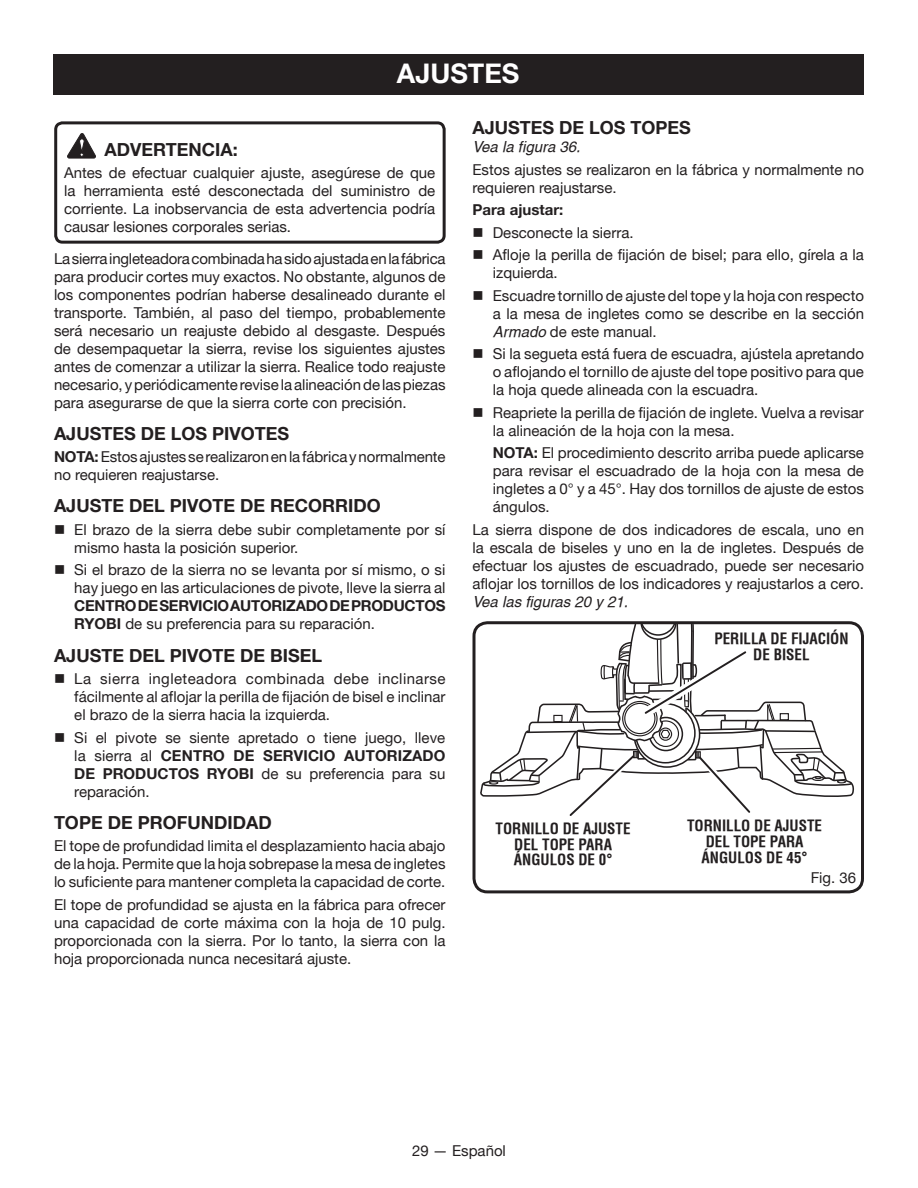
<style>
.page{position:relative;width:918px;height:1188px;background:#fff}
.page>*{position:absolute;margin:0;border:0;box-sizing:border-box;transform-origin:0 0}
.HEADING{font:700 27px "Helvetica Neue";color:#fff}
.Heading_1{font:700 18px "Helvetica Neue";color:#231f20}
.Heading_1_w_figure_n{font:700 18px "Helvetica Neue";color:#231f20}
.Warning{font:700 18px "Helvetica Neue";color:#231f20}
.Body_text{font:15px/18px "Helvetica Neue";color:#231f20;text-align:justify}
.Bullet{font:15px/18px "Helvetica Neue";color:#231f20;text-align:justify}
.Warning_text{font:15px/18px "Helvetica Neue";color:#231f20;text-align:justify}
.Callout{font:700 condensed 15px/15.8px "Helvetica";color:#231f20;text-align:center}
.see_figure{font:italic 15px "Helvetica";color:#231f20}
.Body_text-2{font:700 15px "Helvetica Neue";color:#231f20}
.see_figure_right_jus{font:15px "Helvetica Neue";color:#231f20}
.s1{font-weight:700}
.s2{font-family:"Helvetica";font-style:italic}
</style>
<div class="page">
<div style="left:54px;top:121px;width:392px;height:123px;border:3px solid #231f20;border-radius:7px"></div>
<svg style="left:68px;top:134px;width:28px;height:24px"></svg>
<div style="left:53px;top:54px;width:811px;height:40px;background:#231f20"></div>
<div style="left:472px;top:621px;width:392px;height:272px;border:3px solid #231f20;border-radius:14px"></div>
<svg style="left:480px;top:625px;width:374px;height:191px"></svg>
<p class="HEADING" style="left:397px;top:56px;width:124px">AJUSTES</p>
<p class="Warning" style="left:105px;top:138px;width:135px">ADVERTENCIA:</p>
<p class="Warning_text" style="left:64px;top:164px;width:373px">Antes de efectuar cualquier ajuste, asegúrese de que la herramienta esté desconectada del suministro de corriente. La inobservancia de esta advertencia podría causar lesiones corporales serias.</p>
<p class="Body_text" style="left:54px;top:249px;width:393px">La sierra ingleteadora combinada ha sido ajustada en la fábrica para producir cortes muy exactos. No obstante, algunos de los componentes podrían haberse desalineado durante el transporte. También, al paso del tiempo, probablemente será necesario un reajuste debido al desgaste. Después de desempaquetar la sierra, revise los siguientes ajustes antes de comenzar a utilizar la sierra. Realice todo reajuste necesario, y periódicamente revise la alineación de las piezas para asegurarse de que la sierra corte con precisión.</p>
<p class="Heading_1" style="left:54px;top:422px;width:237px">AJUSTES DE LOS PIVOTES</p>
<p class="Body_text" style="left:54px;top:448px;width:393px"><span class="s1">NOTA:</span> Estos ajustes se realizaron en la fábrica y normalmente no requieren reajustarse.</p>
<p class="Heading_1" style="left:54px;top:495px;width:328px">AJUSTE DEL PIVOTE DE RECORRIDO</p>
<p class="Bullet" style="left:74px;top:520px;width:373px;text-indent:-20px">■ El brazo de la sierra debe subir completamente por sí mismo hasta la posición superior.</p>
<p class="Bullet" style="left:74px;top:561px;width:373px;text-indent:-20px">■ Si el brazo de la sierra no se levanta por sí mismo, o si hay juego en las articulaciones de pivote, lleve la sierra al <span class="s1">CENTRO DE SERVICIO AUTORIZADO DE PRODUCTOS RYOBI</span> de su preferencia para su reparación.</p>
<p class="Heading_1" style="left:54px;top:644px;width:270px">AJUSTE DEL PIVOTE DE BISEL</p>
<p class="Bullet" style="left:74px;top:670px;width:373px;text-indent:-20px">■ La sierra ingleteadora combinada debe inclinarse fácilmente al aflojar la perilla de fijación de bisel e inclinar el brazo de la sierra hacia la izquierda.</p>
<p class="Bullet" style="left:74px;top:728px;width:373px;text-indent:-20px">■ Si el pivote se siente apretado o tiene juego, lleve la sierra al <span class="s1">CENTRO DE SERVICIO AUTORIZADO DE PRODUCTOS RYOBI</span> de su preferencia para su reparación.</p>
<p class="Heading_1" style="left:54px;top:811px;width:219px">TOPE DE PROFUNDIDAD</p>
<p class="Body_text" style="left:54px;top:837px;width:393px">El tope de profundidad limita el desplazamiento hacia abajo de la hoja. Permite que la hoja sobrepase la mesa de ingletes lo suficiente para mantener completa la capacidad de corte.</p>
<p class="Body_text" style="left:54px;top:895px;width:393px">El tope de profundidad se ajusta en la fábrica para ofrecer una capacidad de corte máxima con la hoja de 10 pulg. proporcionada con la sierra. Por lo tanto, la sierra con la hoja proporcionada nunca necesitará ajuste.</p>
<p class="Heading_1_w_figure_n" style="left:472px;top:117px;width:220px">AJUSTES DE LOS TOPES</p>
<p class="see_figure" style="left:472px;top:138px;width:109px">Vea la figura 36.</p>
<p class="Body_text" style="left:472px;top:160px;width:393px">Estos ajustes se realizaron en la fábrica y normalmente no requieren reajustarse.</p>
<p class="Body_text-2" style="left:472px;top:201px;width:92px">Para ajustar:</p>
<p class="Bullet" style="left:472px;top:223px;width:163px">■ Desconecte la sierra.</p>
<p class="Bullet" style="left:493px;top:246px;width:373px;text-indent:-20px">■ Afloje la perilla de fijación de bisel; para ello, gírela a la izquierda.</p>
<p class="Bullet" style="left:493px;top:286px;width:373px;text-indent:-20px">■ Escuadre tornillo de ajuste del tope y la hoja con respecto a la mesa de ingletes como se describe en la sección <span class="s2">Armado</span> de este manual.</p>
<p class="Bullet" style="left:493px;top:345px;width:373px;text-indent:-20px">■ Si la segueta está fuera de escuadra, ajústela apretando o aflojando el tornillo de ajuste del tope positivo para que la hoja quede alineada con la escuadra.</p>
<p class="Bullet" style="left:493px;top:403px;width:373px;text-indent:-20px">■ Reapriete la perilla de fijación de inglete. Vuelva a revisar la alineación de la hoja con la mesa.</p>
<p class="Bullet" style="left:493px;top:444px;width:373px"><span class="s1">NOTA:</span> El procedimiento descrito arriba puede aplicarse para revisar el escuadrado de la hoja con la mesa de ingletes a 0° y a 45°. Hay dos tornillos de ajuste de estos ángulos.</p>
<p class="Body_text" style="left:472px;top:520px;width:393px">La sierra dispone de dos indicadores de escala, uno en la escala de biseles y uno en la de ingletes. Después de efectuar los ajustes de escuadrado, puede ser necesario aflojar los tornillos de los indicadores y reajustarlos a cero.<br><span class="s2">Vea las figuras 20 y 21.</span></p>
<p class="Callout" style="left:714px;top:631px;width:136px">PERILLA DE FIJACIÓN<br>DE BISEL</p>
<p class="Callout" style="left:496px;top:821px;width:136px">TORNILLO DE AJUSTE<br>DEL TOPE PARA<br>ÁNGULOS DE 0°</p>
<p class="Callout" style="left:687px;top:818px;width:137px">TORNILLO DE AJUSTE<br>DEL TOPE PARA<br>ÁNGULOS DE 45°</p>
<p class="see_figure_right_jus" style="left:811px;top:868px;width:47px">Fig. 36</p>
<p class="Body_text" style="left:412px;top:1142px;width:95px">29 — Español</p>
</div>
